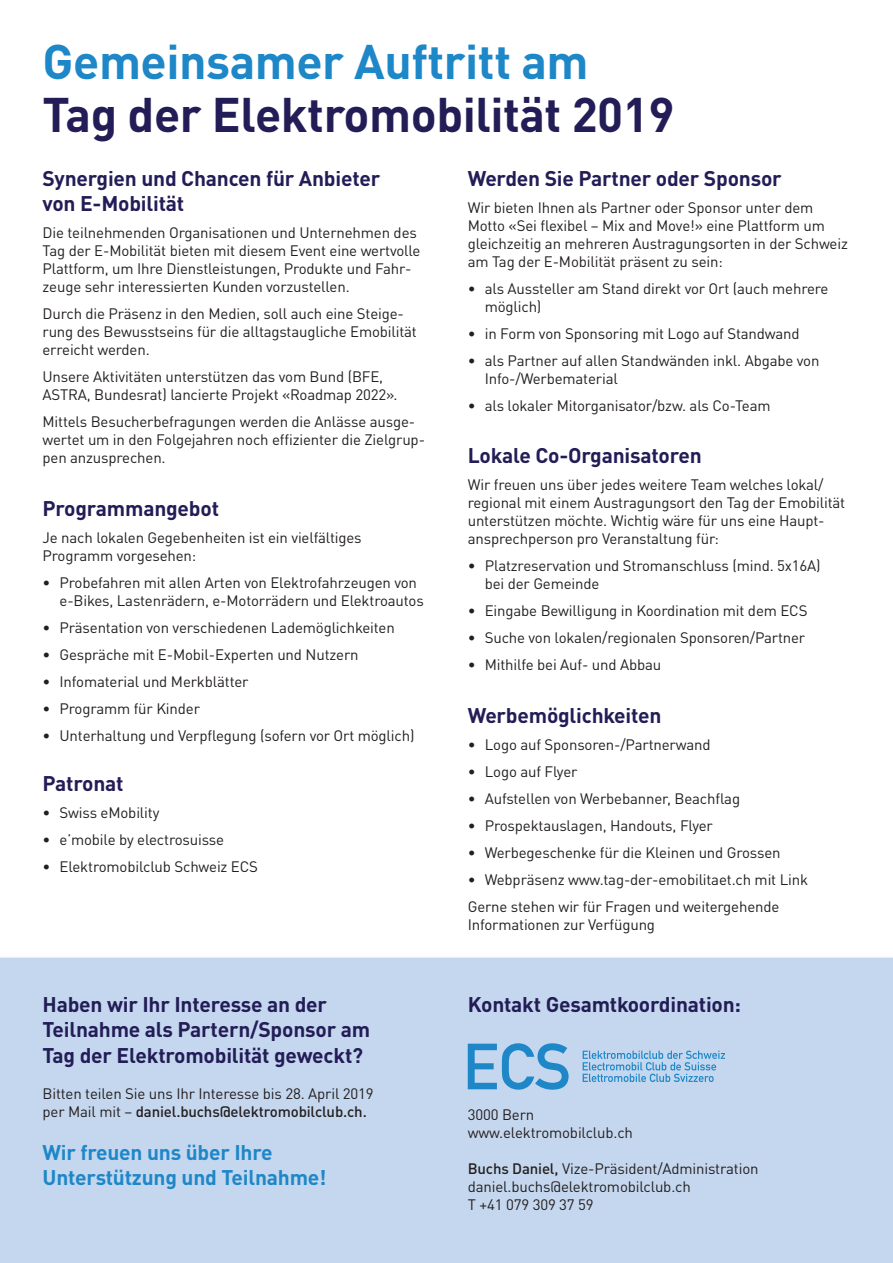
<style>
.page{position:relative;width:893px;height:1263px;background:#fff}
.page>*{position:absolute;margin:0;border:0;box-sizing:border-box;transform-origin:0 0}
.t1{font:700 48px "DINOT";letter-spacing:-.01em;color:#231d57}
.t2{font:700 48px "DINOT";letter-spacing:-.01em;color:#1d87c8}
.t3{font:700 21px/25.2px "DINOT";letter-spacing:-.01em;color:#231d57}
.t4{font:700 21px/25.2px "DINOT";letter-spacing:-.01em;color:#1d87c8}
.t5{font:15px/18px "DINOT";letter-spacing:-.01em;color:#231f20}
.s1{font-weight:500}
</style>
<div class="page">
<div style="left:0;top:957px;width:893px;height:306px;background:#c5d7ee"></div>
<svg style="left:468px;top:1043px;width:101px;height:47px;background:#7cb4dd"></svg>
<svg style="left:583px;top:1050px;width:142px;height:32px;background:#99c2e4"></svg>
<h1 class="t2" style="left:43px;top:30px;width:548px">Gemeinsamer Auftritt am</h1>
<h1 class="t1" style="left:43px;top:83px;width:633px">Tag der Elektromobilität 2019</h1>
<h2 class="t3" style="left:43px;top:165px;width:339px">Synergien und Chancen für Anbieter von E-Mobilität</h2>
<p class="t5" style="left:43px;top:224px;width:380px">Die teilnehmenden Organisationen und Unternehmen des Tag der E-Mobilität bieten mit diesem Event eine wertvolle Plattform, um Ihre Dienstleistungen, Produkte und Fahr&shy;zeuge sehr interessierten Kunden vorzustellen.</p>
<p class="t5" style="left:43px;top:305px;width:376px">Durch die Präsenz in den Medien, soll auch eine Steige&shy;rung des Bewusstseins für die alltagstaugliche Emobilität erreicht werden.</p>
<p class="t5" style="left:43px;top:368px;width:357px">Unsere Aktivitäten unterstützen das vom Bund (BFE,<br>ASTRA, Bundesrat) lancierte Projekt «Roadmap 2022».</p>
<p class="t5" style="left:43px;top:413px;width:384px">Mittels Besucherbefragungen werden die Anlässe ausge&shy;wertet um in den Folgejahren noch effizienter die Zielgrup&shy;pen anzusprechen.</p>
<h2 class="t3" style="left:43px;top:495px;width:178px">Programmangebot</h2>
<p class="t5" style="left:43px;top:528px;width:321px">Je nach lokalen Gegebenheiten ist ein vielfältiges<br>Programm vorgesehen:</p>
<p class="t5" style="left:60px;top:573px;width:366px;text-indent:-17px">• Probefahren mit allen Arten von Elektrofahrzeugen von e-Bikes, Lastenrädern, e-Motorrädern und Elektroautos</p>
<p class="t5" style="left:43px;top:618px;width:354px">• Präsentation von verschiedenen Lademöglichkeiten</p>
<p class="t5" style="left:43px;top:645px;width:318px">• Gespräche mit E-Mobil-Experten und Nutzern</p>
<p class="t5" style="left:43px;top:672px;width:208px">• Infomaterial und Merkblätter</p>
<p class="t5" style="left:43px;top:699px;width:159px">• Programm für Kinder</p>
<p class="t5" style="left:43px;top:726px;width:373px">• Unterhaltung und Verpflegung (sofern vor Ort möglich)</p>
<h2 class="t3" style="left:43px;top:770px;width:83px">Patronat</h2>
<p class="t5" style="left:43px;top:803px;width:118px">• Swiss eMobility</p>
<p class="t5" style="left:43px;top:830px;width:183px">• e’mobile by electrosuisse</p>
<p class="t5" style="left:43px;top:857px;width:217px">• Elektromobilclub Schweiz ECS</p>
<h2 class="t3" style="left:43px;top:991px;width:329px">Haben wir Ihr Interesse an der<br>Teilnahme als Partern/Sponsor am<br>Tag der Elektromobilität geweckt?</h2>
<p class="t5" style="left:43px;top:1084px;width:333px">Bitten teilen Sie uns Ihr Interesse bis 28. April 2019 per Mail mit – <span class="s1">daniel.buchs@elektromobilclub.ch.</span></p>
<h2 class="t4" style="left:43px;top:1139px;width:285px">Wir freuen uns über Ihre<br>Unterstützung und Teilnahme!</h2>
<h2 class="t3" style="left:468px;top:165px;width:315px">Werden Sie Partner oder Sponsor</h2>
<p class="t5" style="left:468px;top:198px;width:382px">Wir bieten Ihnen als Partner oder Sponsor unter dem Motto «Sei flexibel – Mix and Move!» eine Plattform um gleichzeitig an mehreren Austragungsorten in der Schweiz am Tag der E-Mobilität präsent zu sein:</p>
<p class="t5" style="left:485px;top:279px;width:345px;text-indent:-17px">• als Aussteller am Stand direkt vor Ort (auch mehrere möglich)</p>
<p class="t5" style="left:468px;top:324px;width:333px">• in Form von Sponsoring mit Logo auf Standwand</p>
<p class="t5" style="left:485px;top:351px;width:336px;text-indent:-17px">• als Partner auf allen Standwänden inkl. Abgabe von<br>Info-/Werbematerial</p>
<p class="t5" style="left:468px;top:396px;width:304px">• als lokaler Mitorganisator/bzw. als Co-Team</p>
<h2 class="t3" style="left:468px;top:443px;width:235px">Lokale Co-Organisatoren</h2>
<p class="t5" style="left:468px;top:476px;width:379px">Wir freuen uns über jedes weitere Team welches lokal/ regional mit einem Austragungsort den Tag der Emobilität unterstützen möchte. Wichtig wäre für uns eine Haupt&shy;ansprechperson pro Veranstaltung für:</p>
<p class="t5" style="left:485px;top:557px;width:337px;text-indent:-17px">• Platzreservation und Stromanschluss (mind. 5x16A) bei der Gemeinde</p>
<p class="t5" style="left:468px;top:602px;width:341px">• Eingabe Bewilligung in Koordination mit dem ECS</p>
<p class="t5" style="left:468px;top:629px;width:339px">• Suche von lokalen/regionalen Sponsoren/Partner</p>
<p class="t5" style="left:468px;top:656px;width:195px">• Mithilfe bei Auf- und Abbau</p>
<h2 class="t3" style="left:468px;top:702px;width:195px">Werbemöglichkeiten</h2>
<p class="t5" style="left:468px;top:735px;width:244px">• Logo auf Sponsoren-/Partnerwand</p>
<p class="t5" style="left:468px;top:762px;width:111px">• Logo auf Flyer</p>
<p class="t5" style="left:468px;top:789px;width:274px">• Aufstellen von Werbebanner, Beachflag</p>
<p class="t5" style="left:468px;top:816px;width:247px">• Prospektauslagen, Handouts, Flyer</p>
<p class="t5" style="left:468px;top:843px;width:314px">• Werbegeschenke für die Kleinen und Grossen</p>
<p class="t5" style="left:468px;top:865px;width:342px;line-height:27px">• Webpräsenz www.tag-der-emobilitaet.ch mit Link<br>Gerne stehen wir für Fragen und weitergehende</p>
<p class="t5" style="left:468px;top:915px;width:189px">Informationen zur Verfügung</p>
<h2 class="t3" style="left:468px;top:991px;width:275px">Kontakt Gesamtkoordination:</h2>
<p class="t5" style="left:468px;top:1105px;width:167px">3000 Bern www.elektromobilclub.ch</p>
<p class="t5" style="left:468px;top:1159px;width:292px"><span class="s1">Buchs Daniel,</span> Vize-Präsident/Administration daniel.buchs@elektromobilclub.ch<br>T +41 079 309 37 59</p>
</div>
